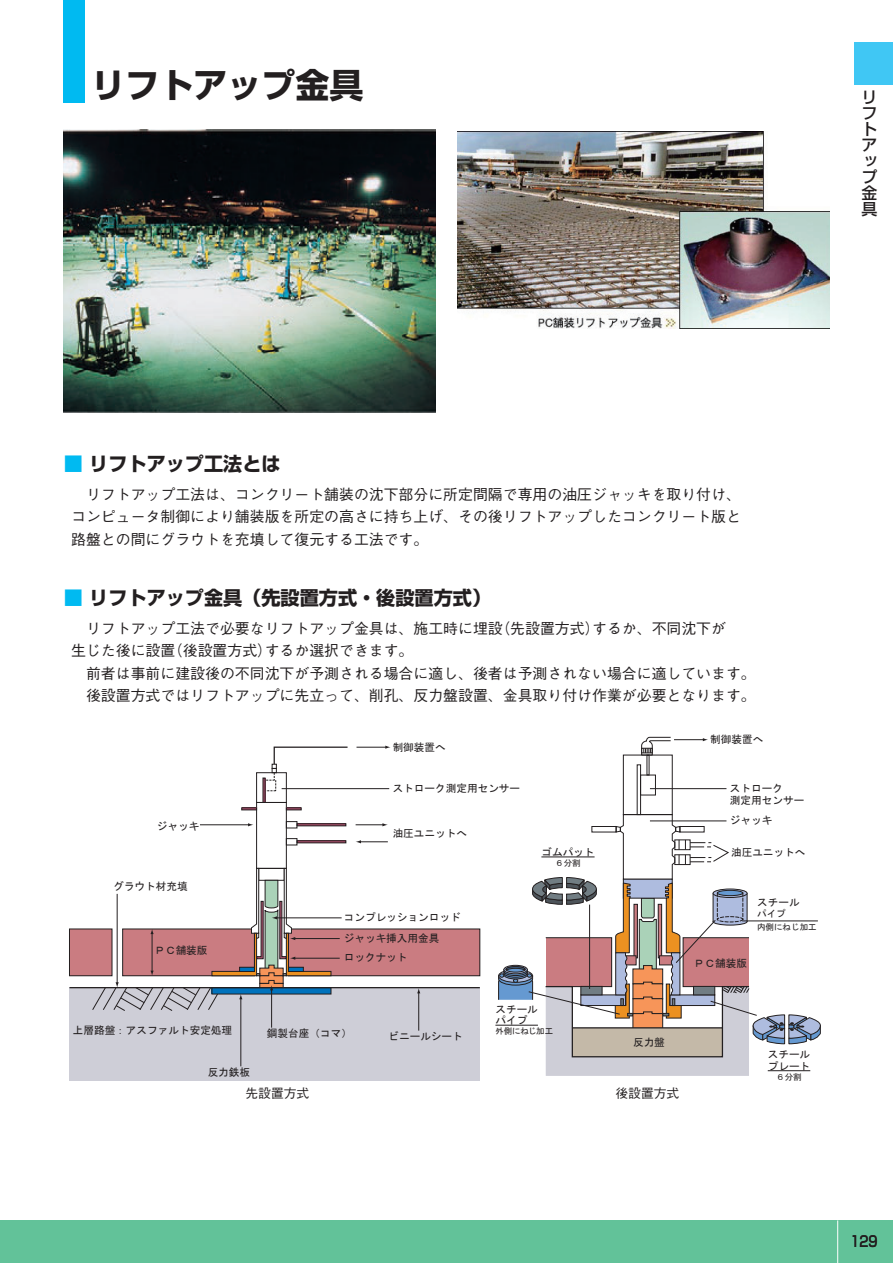
<style>
.page{position:relative;width:893px;height:1263px;background:#fff}
.page>*{position:absolute;margin:0;border:0;box-sizing:border-box;transform-origin:0 0}
.t1{font:700 34.05px "Shin Go Pro";color:#231f20}
.t2{font:700 19.2px "Shin Go Pro";color:#231f20}
.t3{font:500 15.9px/15.9px "Shin Go Pro";color:#231f20}
.t4{font:500 14.85px/22.4px "Gothic BBB Pro";color:#231f20;text-align:justify}
.t5{font:500 14.85px "Shin Go Pro";color:#231f20;scale:.8 1}
.t6{font:500 12.75px "Gothic BBB Pro";color:#231f20}
.t7{font:10.65px/11.7px "MS Gothic";color:#231f20}
.t8{font:9.6px "MS Gothic";color:#231f20}
.t9{font:8.55px "MS Gothic";color:#231f20}
.t10{font:8.55px "MS Gothic";letter-spacing:-.02em;color:#231f20}
.s1{color:#00baf1}
</style>
<div class="page">
<div style="left:855px;top:43px;width:38px;height:42px;background:#40c7f4"></div>
<div style="left:64px;top:0;width:21px;height:102px;background:#00baf1"></div>
<img style="left:64px;top:130px;width:372px;height:282px">
<img style="left:457px;top:132px;width:372px;height:196px">
<div style="left:288px;top:929px;width:192px;height:47px;background:#ca7c81"></div>
<div style="left:288px;top:929px;width:192px;height:47px;border:1px solid #231f20"></div>
<div style="left:69px;top:929px;width:43px;height:47px;background:#ca7c81"></div>
<div style="left:69px;top:929px;width:43px;height:47px;border:1px solid #231f20"></div>
<div style="left:69px;top:988px;width:411px;height:93px;background:#ceced7"></div>
<div style="left:256px;top:772px;width:31px;height:31px;border:1px solid #231f20"></div>
<div style="left:265px;top:780px;width:11px;height:11px;border:1px dashed #231f20"></div>
<div style="left:256px;top:802px;width:31px;height:67px;border:1px solid #231f20"></div>
<div style="left:241px;top:807px;width:16px;height:3px;border:1px solid #231f20"></div>
<div style="left:286px;top:807px;width:16px;height:3px;border:1px solid #231f20"></div>
<div style="left:297px;top:823px;width:49px;height:3px;border:1px solid #231f20"></div>
<div style="left:286px;top:821px;width:11px;height:7px;border:1px solid #231f20"></div>
<div style="left:297px;top:840px;width:49px;height:3px;border:1px solid #231f20"></div>
<div style="left:286px;top:838px;width:11px;height:7px;border:1px solid #231f20"></div>
<svg style="left:272px;top:746px;width:76px;height:34px"></svg>
<hr style="left:69px;top:987px;width:411px;height:1px;background:#231f20">
<hr style="left:356px;top:747px;width:30px;height:1px;background:#231f20">
<svg style="left:385px;top:745px;width:6px;height:4px"></svg>
<hr style="left:282px;top:788px;width:107px;height:1px;background:#231f20">
<svg style="left:356px;top:823px;width:32px;height:3px"></svg>
<hr style="left:200px;top:824px;width:49px;height:1px;background:#231f20">
<svg style="left:356px;top:840px;width:32px;height:3px"></svg>
<hr style="left:276px;top:917px;width:66px;height:1px;background:#231f20">
<hr style="left:294px;top:938px;width:46px;height:1px;background:#231f20">
<hr style="left:294px;top:958px;width:46px;height:1px;background:#231f20">
<hr style="left:674px;top:739px;width:30px;height:1px;background:#231f20">
<hr style="left:650px;top:788px;width:76px;height:1px;background:#231f20">
<hr style="left:240px;top:998px;width:1px;height:68px;background:#231f20">
<hr style="left:271px;top:989px;width:1px;height:39px;background:#231f20">
<svg style="left:92px;top:868px;width:240px;height:143px"></svg>
<hr style="left:418px;top:992px;width:1px;height:39px;background:#231f20">
<div style="left:623px;top:755px;width:50px;height:60px;border:1px solid #231f20"></div>
<div style="left:637px;top:764px;width:4px;height:51px;border:1px solid #231f20"></div>
<div style="left:640px;top:775px;width:16px;height:20px;border:1px solid #231f20"></div>
<svg style="left:641px;top:737px;width:30px;height:19px"></svg>
<hr style="left:495px;top:1025px;width:43px;height:1px;background:#231f20">
<svg style="left:498px;top:814px;width:323px;height:262px"></svg>
<div style="left:0;top:1220px;width:893px;height:43px;background:#62c299"></div>
<hr style="left:837px;top:1220px;width:1px;height:43px;background:#fff">
<h1 class="t1" style="left:91px;top:58px;width:274px">リフトアップ金具</h1>
<p class="t3" style="left:862px;top:87px;width:17px">リフトアップ金具</p>
<p class="t2" style="left:64px;top:448px;width:218px"><span class="s1">■</span> リフトアップ工法とは</p>
<p class="t4" style="left:71px;top:481px;width:671px">　リフトアップ工法は、コンクリート舗装の沈下部分に所定間隔で専用の油圧ジャッキを取り付け、コンピュータ制御により舗装版を所定の高さに持ち上げ、その後リフトアップしたコンクリート版と路盤との間にグラウトを充填して復元する工法です。</p>
<p class="t2" style="left:64px;top:582px;width:429px"><span class="s1">■</span> リフトアップ金具（先設置方式・後設置方式）</p>
<p class="t4" style="left:71px;top:615px;width:686px;text-align:left">　リフトアップ工法で必要なリフトアップ金具は、施工時に埋設（先設置方式）するか、不同沈下が<br>生じた後に設置（後設置方式）するか選択できます。<br>　前者は事前に建設後の不同沈下が予測される場合に適し、後者は予測されない場合に適しています。　後設置方式ではリフトアップに先立って、削孔、反力盤設置、金具取り付け作業が必要となります。</p>
<p class="t7" style="left:157px;top:820px;width:44px">ジャッキ</p>
<p class="t7" style="left:113px;top:880px;width:76px">グラウト材充填</p>
<p class="t7" style="left:154px;top:944px;width:55px">ＰＣ舗装版</p>
<p class="t7" style="left:73px;top:1024px;width:161px">上層路盤：アスファルト安定処理</p>
<p class="t7" style="left:208px;top:1066px;width:44px">反力鉄板</p>
<p class="t7" style="left:393px;top:741px;width:55px">制御装置へ</p>
<p class="t7" style="left:710px;top:733px;width:55px">制御装置へ</p>
<p class="t7" style="left:393px;top:782px;width:129px">ストローク測定用センサー</p>
<p class="t7" style="left:730px;top:782px;width:76px">ストローク<br>測定用センサー</p>
<p class="t7" style="left:730px;top:815px;width:44px">ジャッキ</p>
<p class="t7" style="left:393px;top:827px;width:76px">油圧ユニットへ</p>
<p class="t7" style="left:731px;top:846px;width:76px">油圧ユニットへ</p>
<p class="t7" style="left:541px;top:846px;width:55px">ゴムパット</p>
<p class="t9" style="left:555px;top:859px;width:27px">６分割</p>
<p class="t7" style="left:344px;top:907px;width:118px;line-height:21px">コンプレッションロッドジャッキ挿入用金具</p>
<p class="t7" style="left:344px;top:951px;width:65px">ロックナット</p>
<p class="t7" style="left:267px;top:1028px;width:87px">鋼製台座（コマ）</p>
<p class="t7" style="left:388px;top:1031px;width:76px">ビニールシート</p>
<p class="t7" style="left:495px;top:1003px;width:44px">スチールパイプ　</p>
<p class="t10" style="left:495px;top:1027px;width:59px">外側にねじ加工</p>
<p class="t7" style="left:633px;top:1036px;width:33px">反力盤</p>
<p class="t7" style="left:757px;top:896px;width:44px">スチール</p>
<p class="t8" style="left:757px;top:909px;width:30px">パイプ</p>
<p class="t9" style="left:757px;top:922px;width:61px">内側にねじ加工</p>
<p class="t7" style="left:694px;top:957px;width:55px">ＰＣ舗装版</p>
<p class="t7" style="left:768px;top:1048px;width:44px">スチールプレート</p>
<p class="t9" style="left:776px;top:1072px;width:27px">６分割</p>
<p class="t6" style="left:246px;top:1083px;width:65px">先設置方式</p>
<p class="t6" style="left:615px;top:1083px;width:65px">後設置方式</p>
<p class="t5" style="left:850px;top:1229px;width:35px">129</p>
</div>
